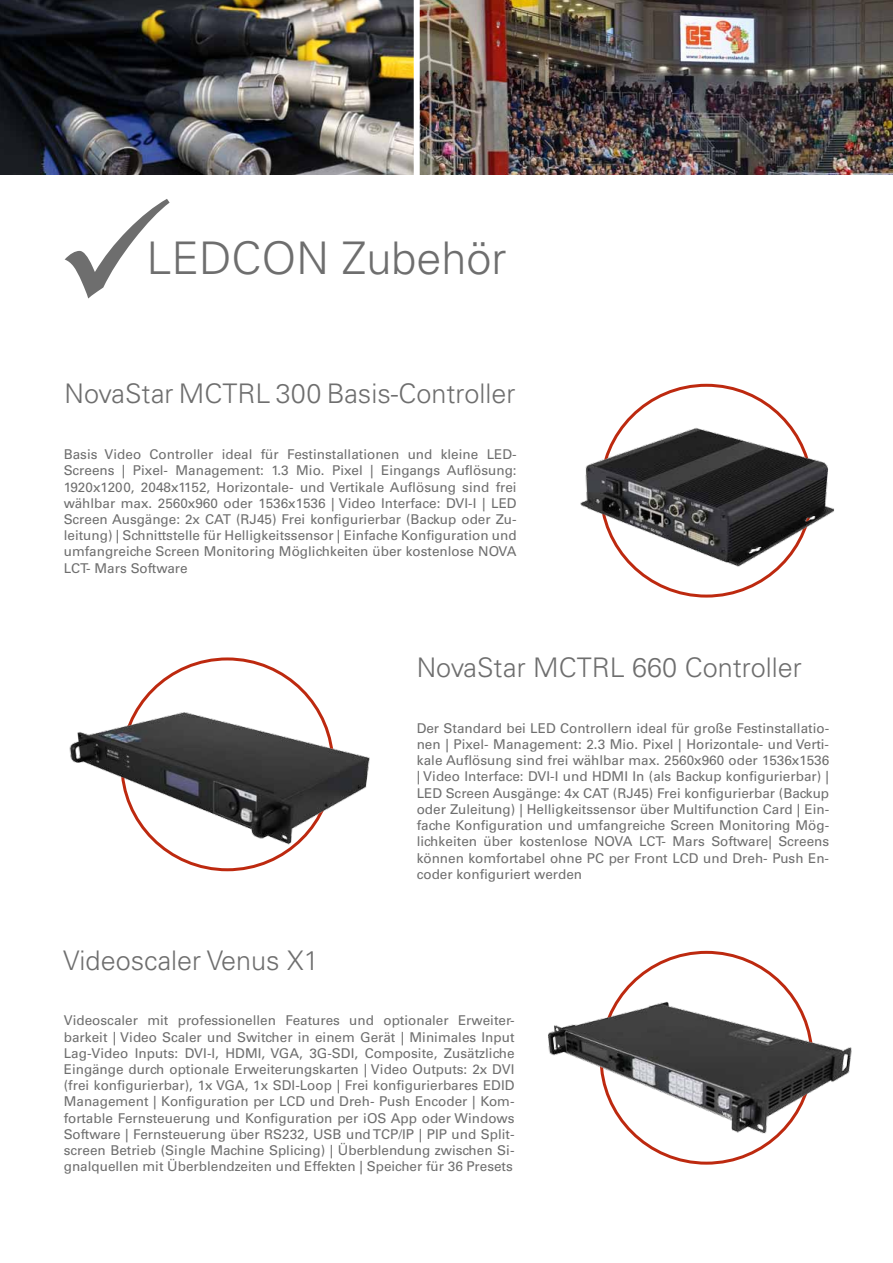
<style>
.page{position:relative;width:893px;height:1263px;background:#fff}
.page>*{position:absolute;margin:0;border:0;box-sizing:border-box;transform-origin:0 0}
.t1{font:300 45px "Univers LT Std";color:#6e6e6e}
.t2{font:300 27px "Univers LT Std";color:#6e6e6e}
.t3{font:13.5px/16.2px "Univers LT Std";color:#6e6e6e;text-align:justify}
</style>
<div class="page">
<svg style="left:65px;top:199px;width:105px;height:99px"></svg>
<img style="left:580px;top:421px;width:254px;height:150px">
<img style="left:69px;top:706px;width:301px;height:142px">
<img style="left:548px;top:997px;width:304px;height:139px">
<img style="left:0;top:0;width:893px;height:174px">
<div style="left:414px;top:0;width:6px;height:186px;background:#fff"></div>
<h1 class="t1" style="left:146px;top:231px;width:362px">LEDCON Zubehör</h1>
<h2 class="t2" style="left:65px;top:377px;width:452px">NovaStar MCTRL 300 Basis-Controller</h2>
<p class="t3" style="left:64px;top:446px;width:454px">Basis Video Controller ideal für Festinstallationen und kleine LED-Screens | Pixel- Management: 1.3 Mio. Pixel | Eingangs Auflösung:<br>1920x1200, 2048x1152, Horizontale- und Vertikale Auflösung sind frei wählbar max. 2560x960 oder 1536x1536 | Video Interface: DVI-I | LED Screen Ausgänge: 2x CAT (RJ45) Frei konfigurierbar (Backup oder Zu&shy;leitung) | Schnittstelle für Helligkeitssensor | Einfache Konfiguration und umfangreiche Screen Monitoring Möglichkeiten über kostenlose NOVA LCT- Mars Software</p>
<h2 class="t2" style="left:417px;top:651px;width:387px">NovaStar MCTRL 660 Controller</h2>
<h2 class="t2" style="left:63px;top:944px;width:257px">Videoscaler Venus X1</h2>
<p class="t3" style="left:417px;top:720px;width:414px">Der Standard bei LED Controllern ideal für große Festinstallatio&shy;nen | Pixel- Management: 2.3 Mio. Pixel | Horizontale- und Verti&shy;kale Auflösung sind frei wählbar max. 2560x960 oder 1536x1536 | Video Interface: DVI-I und HDMI In (als Backup konfigurierbar) | LED Screen Ausgänge: 4x CAT (RJ45) Frei konfigurierbar (Backup oder Zuleitung) | Helligkeitssensor über Multifunction Card | Ein&shy;fache Konfiguration und umfangreiche Screen Monitoring Mög&shy;lichkeiten über kostenlose NOVA LCT- Mars Software| Screens können komfortabel ohne PC per Front LCD und Dreh- Push En&shy;coder konfiguriert werden</p>
<p class="t3" style="left:64px;top:1013px;width:452px">Videoscaler mit professionellen Features und optionaler Erweiter&shy;barkeit | Video Scaler und Switcher in einem Gerät | Minimales Input Lag-Video Inputs: DVI-I, HDMI, VGA, 3G-SDI, Composite, Zusätzliche Eingänge durch optionale Erweiterungskarten | Video Outputs: 2x DVI (frei konfigurierbar), 1x VGA, 1x SDI-Loop | Frei konfigurierbares EDID Management | Konfiguration per LCD und Dreh- Push Encoder | Kom&shy;fortable Fernsteuerung und Konfiguration per iOS App oder Windows Software | Fernsteuerung über RS232, USB und TCP/IP | PIP und Split&shy;screen Betrieb (Single Machine Splicing) | Überblendung zwischen Si&shy;gnalquellen mit Überblendzeiten und Effekten | Speicher für 36 Presets</p>
</div>
